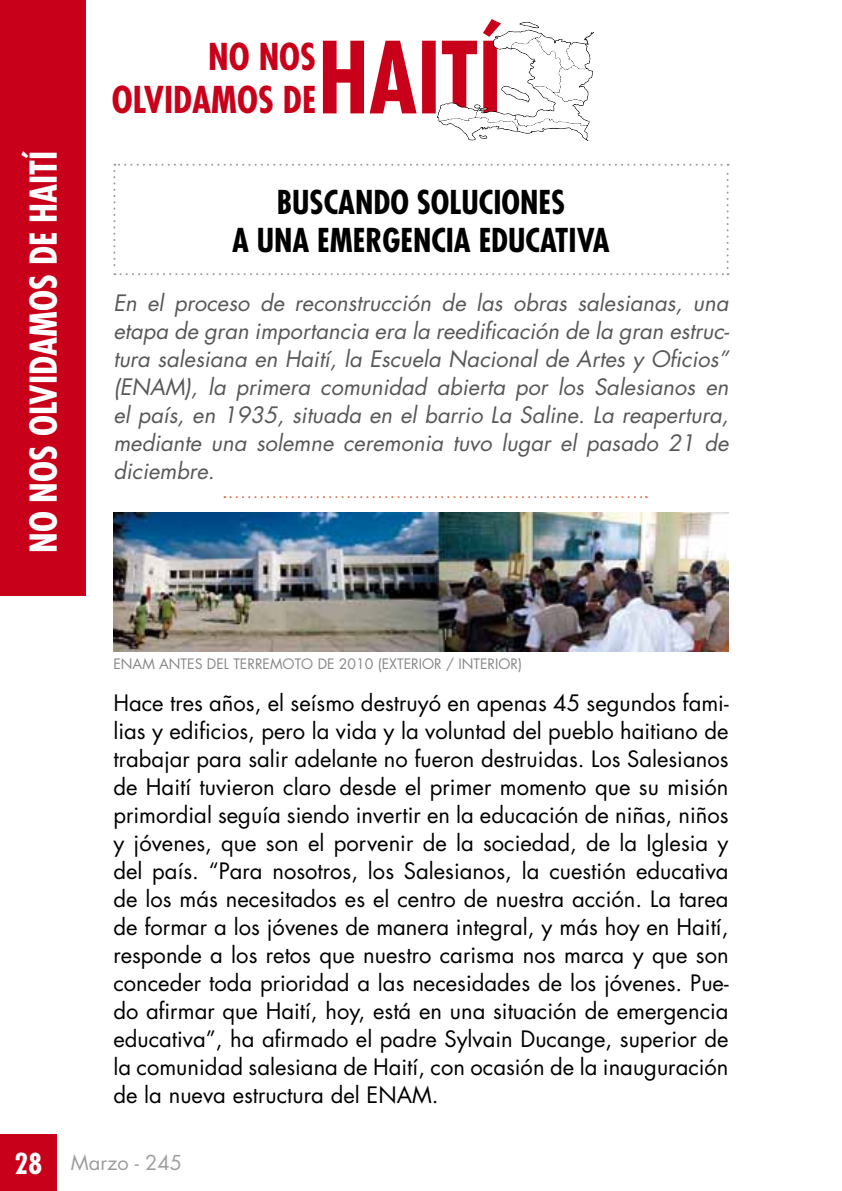
<style>
.page{position:relative;width:842px;height:1191px;background:#fff}
.page>*{position:absolute;margin:0;border:0;box-sizing:border-box;transform-origin:0 0}
.t1{font:700 condensed 36px "Futura";color:#fff}
.t2{font:700 condensed 36px/43.2px "Futura";color:#c90019;text-align:right}
.t3{font:700 condensed 32px/38.4px "Futura";color:#000;text-align:center}
.t4{font:700 condensed 28px "Futura";color:#fff}
.t5{font:22px/28px "Futura";color:#000;text-align:justify}
.t6{font:italic 22px/28px "Futura";color:#58585a;text-align:justify}
.t7{font:20px "Futura";color:#9c9e9f}
.t8{font:14px "Futura";color:#87888a}
</style>
<div class="page">
<div style="left:0;top:0;width:85px;height:595px;background:#c90019"></div>
<div style="left:0;top:1134px;width:57px;height:57px;background:#c90019"></div>
<svg style="left:323px;top:19px;width:271px;height:122px"></svg>
<svg style="left:224px;top:496px;width:423px;height:2px"></svg>
<svg style="left:113px;top:164px;width:616px;height:111px"></svg>
<img style="left:113px;top:513px;width:615px;height:138px">
<h1 class="t1" style="left:21px;top:553px;width:403px;rotate:-90deg">NO NOS OLVIDAMOS DE HAITÍ</h1>
<h1 class="t2" style="left:112px;top:35px;width:206px">NO NOS<br>OLVIDAMOS DE</h1>
<h2 class="t3" style="left:232px;top:183px;width:379px">BUSCANDO SOLUCIONES<br>A UNA EMERGENCIA EDUCATIVA</h2>
<p class="t6" style="left:113px;top:289px;width:617px">En el proceso de reconstrucción de las obras salesianas, una etapa de gran importancia era la reedificación de la gran estruc&shy;tura salesiana en Haití, la Escuela Nacional de Artes y Oficios” (ENAM), la primera comunidad abierta por los Salesianos en el país, en 1935, situada en el barrio La Saline. La reapertura, mediante una solemne ceremonia tuvo lugar el pasado 21 de diciembre.</p>
<p class="t4" style="left:15px;top:1146px;width:29px">28</p>
<p class="t8" style="left:113px;top:655px;width:410px">ENAM ANTES DEL TERREMOTO DE 2010 (EXTERIOR / INTERIOR)</p>
<p class="t5" style="left:113px;top:689px;width:617px">Hace tres años, el seísmo destruyó en apenas 45 segundos fami&shy;lias y edificios, pero la vida y la voluntad del pueblo haitiano de trabajar para salir adelante no fueron destruidas. Los Salesianos de Haití tuvieron claro desde el primer momento que su misión primordial seguía siendo invertir en la educación de niñas, niños y jóvenes, que son el porvenir de la sociedad, de la Iglesia y del país. “Para nosotros, los Salesianos, la cuestión educativa de los más necesitados es el centro de nuestra acción. La tarea de formar a los jóvenes de manera integral, y más hoy en Haití, responde a los retos que nuestro carisma nos marca y que son conceder toda prioridad a las necesidades de los jóvenes. Pue&shy;do afirmar que Haití, hoy, está en una situación de emergencia educativa”, ha afirmado el padre Sylvain Ducange, superior de la comunidad salesiana de Haití, con ocasión de la inauguración de la nueva estructura del ENAM.</p>
<p class="t7" style="left:71px;top:1150px;width:113px">Marzo - 245</p>
</div>
